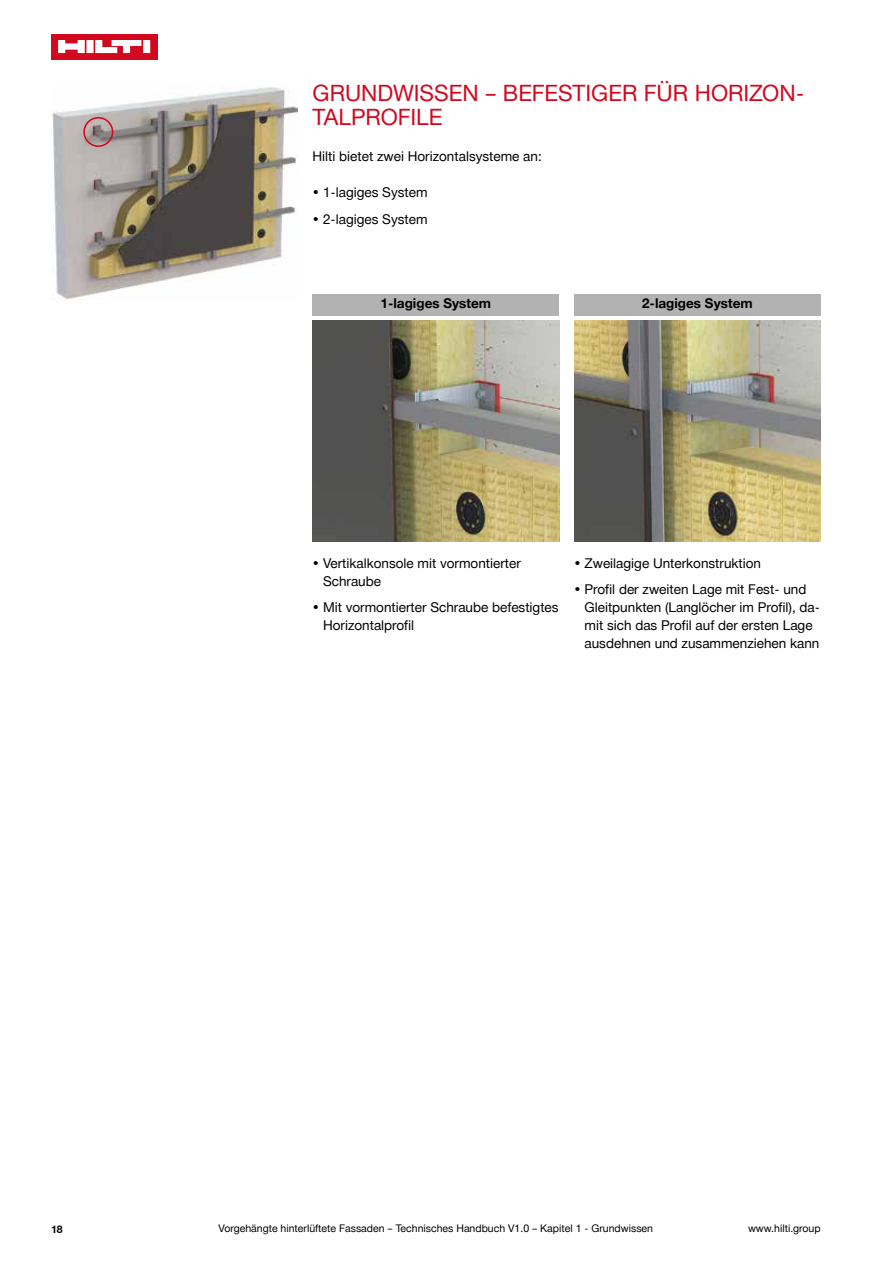
<style>
.page{position:relative;width:893px;height:1263px;background:#fff}
.page>*{position:absolute;margin:0;border:0;box-sizing:border-box;transform-origin:0 0}
.t1{font:22.5px/24px "Hilti";color:#d2091e}
.t2{font:13.5px/18px "Hilti";color:#000}
.t3{font:700 13.5px "Hilti";color:#000}
.t4{font:10.5px "Hilti";color:#000}
.t5{font:700 10.5px "Hilti";color:#000}
</style>
<div class="page">
<div style="left:51px;top:34px;width:106px;height:25px;background:#d2091e"></div>
<svg style="left:58px;top:40px;width:92px;height:13px"></svg>
<img style="left:51px;top:87px;width:247px;height:213px">
<div style="left:313px;top:294px;width:246px;height:22px;background:#b3b2b2"></div>
<div style="left:574px;top:294px;width:247px;height:22px;background:#b3b2b2"></div>
<img style="left:313px;top:320px;width:246px;height:221px">
<img style="left:574px;top:320px;width:247px;height:221px">
<div style="left:83px;top:117px;width:30px;height:30px;border:2px solid #d2091e;border-radius:50%"></div>
<h1 class="t1" style="left:313px;top:81px;width:493px">GRUNDWISSEN – BEFESTIGER FÜR HORIZON-<br>TALPROFILE</h1>
<p class="t2" style="left:313px;top:147px;width:231px">Hilti bietet zwei Horizontalsysteme an:</p>
<p class="t2" style="left:313px;top:183px;width:117px">• 1-lagiges System</p>
<p class="t2" style="left:313px;top:210px;width:117px">• 2-lagiges System</p>
<p class="t3" style="left:380px;top:296px;width:112px">1-lagiges System</p>
<p class="t3" style="left:642px;top:296px;width:112px">2-lagiges System</p>
<p class="t2" style="left:323px;top:554px;width:199px;text-indent:-11px">• Vertikalkonsole mit vormontierter<br>Schraube</p>
<p class="t2" style="left:323px;top:599px;width:237px;text-indent:-11px">• Mit vormontierter Schraube befestigtes<br>Horizontalprofil</p>
<p class="t2" style="left:574px;top:554px;width:189px">• Zweilagige Unterkonstruktion</p>
<p class="t2" style="left:585px;top:581px;width:237px;text-indent:-11px">• Profil der zweiten Lage mit Fest- und Gleitpunkten (Langlöcher im Profil), da&shy;mit sich das Profil auf der ersten Lage ausdehnen und zusammenziehen kann</p>
<p class="t5" style="left:51px;top:1223px;width:13px">18</p>
<p class="t4" style="left:219px;top:1222px;width:436px">Vorgehängte hinterlüftete Fassaden – Technisches Handbuch V1.0 – Kapitel 1 - Grundwissen</p>
<p class="t4" style="left:748px;top:1222px;width:74px">www.hilti.group</p>
</div>
